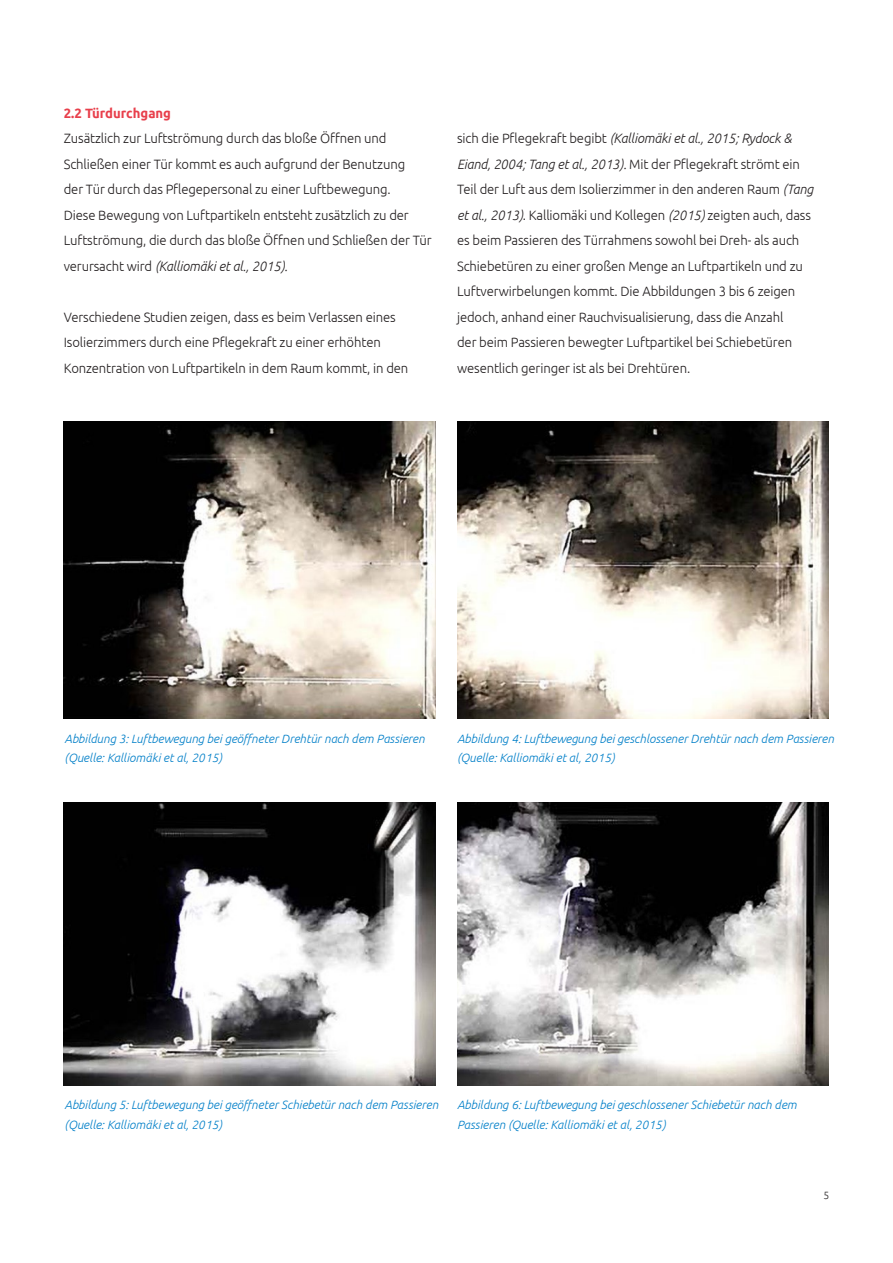
<style>
.page{position:relative;width:893px;height:1263px;background:#fff}
.page>*{position:absolute;margin:0;border:0;box-sizing:border-box;transform-origin:0 0}
.t1{font:300 13.5px/25.5px "Ubuntu";letter-spacing:-.01em;color:#231f20}
.t2{font:700 13.5px "Ubuntu";color:#e83f4b}
.t3{font:italic 300 12px/19.5px "Ubuntu";color:#007fc8}
.t4{font:300 10.5px "Ubuntu";color:#231f20}
.s1{font-style:italic}
</style>
<div class="page">
<img style="left:63px;top:422px;width:373px;height:297px">
<img style="left:63px;top:803px;width:373px;height:282px">
<img style="left:457px;top:422px;width:371px;height:297px">
<img style="left:457px;top:803px;width:371px;height:282px">
<p class="t2" style="left:64px;top:105px;width:109px">2.2 Türdurchgang</p>
<p class="t1" style="left:64px;top:125px;width:369px">Zusätzlich zur Luftströmung durch das bloße Öffnen und Schließen einer Tür kommt es auch aufgrund der Benutzung<br>der Tür durch das Pflegepersonal zu einer Luftbewegung.<br>Diese Bewegung von Luftpartikeln entsteht zusätzlich zu der Luftströmung, die durch das bloße Öffnen und Schließen der Tür verursacht wird <span class="s1">(Kalliomäki et al., 2015).</span></p>
<p class="t1" style="left:64px;top:304px;width:346px">Verschiedene Studien zeigen, dass es beim Verlassen eines<br>Isolierzimmers durch eine Pflegekraft zu einer erhöhten<br>Konzentration von Luftpartikeln in dem Raum kommt, in den</p>
<p class="t1" style="left:457px;top:125px;width:358px">sich die Pflegekraft begibt <span class="s1">(Kalliomäki et al., 2015; Rydock &amp; Eiand, 2004; Tang et al., 2013).</span> Mit der Pflegekraft strömt ein Teil der Luft aus dem Isolierzimmer in den anderen Raum <span class="s1">(Tang et al., 2013)</span>. Kalliomäki und Kollegen <span class="s1">(2015)</span> zeigten auch, dass es beim Passieren des Türrahmens sowohl bei Dreh- als auch Schiebetüren zu einer großen Menge an Luftpartikeln und zu Luftverwirbelungen kommt. Die Abbildungen 3 bis 6 zeigen jedoch, anhand einer Rauchvisualisierung, dass die Anzahl<br>der beim Passieren bewegter Luftpartikel bei Schiebetüren wesentlich geringer ist als bei Drehtüren.</p>
<p class="t3" style="left:65px;top:728px;width:362px">Abbildung 3: Luftbewegung bei geöffneter Drehtür nach dem Passieren (Quelle: Kalliomäki et al, 2015)</p>
<p class="t3" style="left:457px;top:728px;width:378px">Abbildung 4: Luftbewegung bei geschlossener Drehtür nach dem Passieren (Quelle: Kalliomäki et al, 2015)</p>
<p class="t3" style="left:65px;top:1095px;width:375px">Abbildung 5: Luftbewegung bei geöffneter Schiebetür nach dem Passieren (Quelle: Kalliomäki et al, 2015)</p>
<p class="t3" style="left:457px;top:1095px;width:341px">Abbildung 6: Luftbewegung bei geschlossener Schiebetür nach dem<br>Passieren (Quelle: Kalliomäki et al, 2015)</p>
<p class="t4" style="left:823px;top:1189px;width:7px">5</p>
</div>
